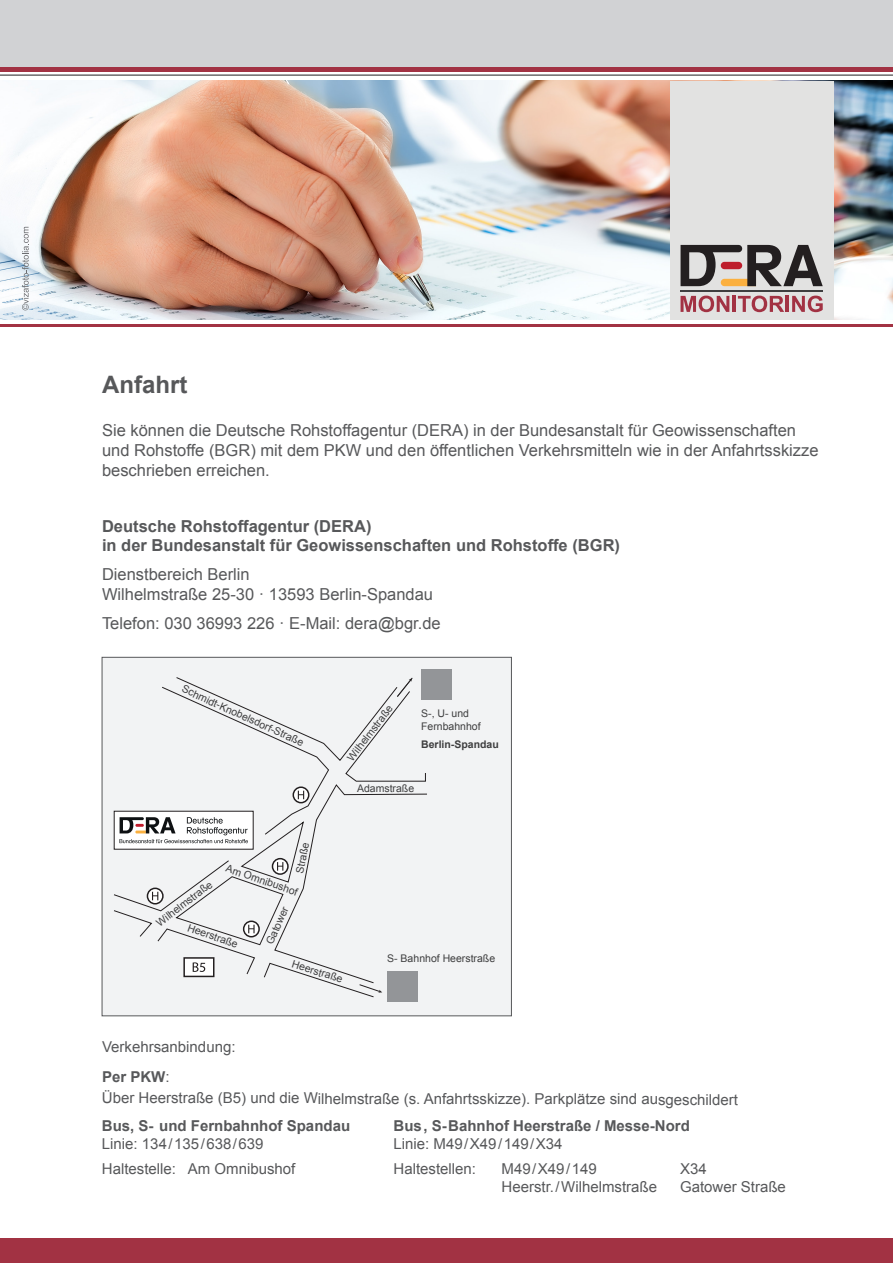
<style>
.page{position:relative;width:893px;height:1263px;background:#fff}
.page>*{position:absolute;margin:0;border:0;box-sizing:border-box;transform-origin:0 0}
.t1{font:700 24px "Arial";color:#57585a}
.t2{font:16.5px/19.8px "Arial";color:#57585a}
.t3{font:700 16.5px/19.8px "Arial";color:#57585a}
.t4{font:15px/25.5px "Arial";color:#57585a}
.t5{font:700 15px "Arial";color:#57585a}
.t6{font:10.5px/12.6px "Arial";color:#3e3e3f}
.t7{font:700 10.5px "Arial";color:#3e3e3f}
.s1{font-weight:700}
</style>
<div class="page">
<div style="left:0;top:1238px;width:893px;height:25px;background:#a23243"></div>
<div style="left:102px;top:657px;width:410px;height:359px;background:#f2f3f4;border:1px solid #57585a"></div>
<div style="left:421px;top:670px;width:30px;height:30px;background:#939598"></div>
<div style="left:387px;top:971px;width:30px;height:30px;background:#939598"></div>
<svg style="left:114px;top:677px;width:313px;height:320px"></svg>
<img style="left:0;top:81px;width:893px;height:238px">
<div style="left:670px;top:81px;width:163px;height:238px;background:#e2e2e1"></div>
<hr style="left:0;top:75px;width:893px;height:1px;background:#231f20">
<div style="left:0;top:0;width:893px;height:71px;background:#d1d2d4"></div>
<hr style="left:0;top:324px;width:893px;height:2px;background:#a23243">
<hr style="left:0;top:67px;width:893px;height:4px;background:#a23243">
<svg style="left:22px;top:227px;width:7px;height:83px"></svg>
<svg style="left:681px;top:245px;width:142px;height:41px"></svg>
<hr style="left:681px;top:290px;width:142px;height:1px;background:#3e3e3f">
<svg style="left:681px;top:296px;width:48px;height:16px"></svg>
<hr style="left:733px;top:296px;width:3px;height:16px;background:#a23243">
<svg style="left:738px;top:296px;width:46px;height:16px"></svg>
<hr style="left:786px;top:296px;width:3px;height:16px;background:#a23243">
<svg style="left:792px;top:296px;width:31px;height:16px"></svg>
<h1 class="t1" style="left:102px;top:368px;width:87px">Anfahrt</h1>
<p class="t2" style="left:102px;top:420px;width:718px">Sie können die Deutsche Rohstoffagentur (DERA) in der Bundesanstalt für Geowissenschaften und Rohstoffe (BGR) mit dem PKW und den öffentlichen Verkehrsmitteln wie in der Anfahrtsskizze beschrieben erreichen.</p>
<p class="t3" style="left:102px;top:516px;width:519px">Deutsche Rohstoffagentur (DERA)<br>in der Bundesanstalt für Geowissenschaften und Rohstoffe (BGR)</p>
<p class="t2" style="left:102px;top:565px;width:333px">Dienstbereich Berlin<br>Wilhelmstraße 25-30 · 13593 Berlin-Spandau</p>
<p class="t2" style="left:102px;top:613px;width:340px">Telefon: 030 36993 226 · E-Mail: dera@bgr.de</p>
<p class="t6" style="left:185px;top:683px;width:134px;rotate:24deg">Schmidt-Knobelsdorf-Straße</p>
<p class="t6" style="left:293px;top:872px;width:33px;rotate:-79deg">Straße</p>
<p class="t6" style="left:228px;top:862px;width:77px;rotate:19deg">Am Omnibushof</p>
<p class="t6" style="left:154px;top:919px;width:69px;rotate:-37deg">Wilhelmstraße</p>
<p class="t6" style="left:264px;top:941px;width:41px;rotate:-66deg">Gatower</p>
<p class="t6" style="left:190px;top:922px;width:54px;rotate:19deg">Heerstraße</p>
<p class="t6" style="left:345px;top:755px;width:69px;rotate:-52deg">Wilhelmstraße</p>
<p class="t6" style="left:421px;top:707px;width:61px">S-, U- und<br>Fernbahnhof</p>
<p class="t7" style="left:421px;top:738px;width:79px">Berlin-Spandau</p>
<p class="t6" style="left:357px;top:782px;width:59px">Adamstraße</p>
<p class="t6" style="left:294px;top:958px;width:54px;rotate:17deg">Heerstraße</p>
<p class="t6" style="left:387px;top:952px;width:109px">S- Bahnhof Heerstraße</p>
<p class="t4" style="left:102px;top:1032px;width:135px;line-height:29.8px">Verkehrsanbindung:<br><span class="s1">Per PKW</span>:</p>
<p class="t4" style="left:102px;top:1086px;width:638px">Über Heerstraße (B5) und die Wilhelmstraße (s. Anfahrtsskizze). Parkplätze sind ausgeschildert</p>
<p class="t5" style="left:102px;top:1115px;width:250px">Bus, S- und Fernbahnhof Spandau</p>
<p class="t4" style="left:102px;top:1131px;width:195px">Linie: 134/135/638/639<br>Haltestelle: Am Omnibushof</p>
<p class="t5" style="left:393px;top:1115px;width:298px">Bus, S-Bahnhof Heerstraße / Messe-Nord</p>
<p class="t4" style="left:393px;top:1131px;width:171px">Linie: M49/X49/149/X34<br>Haltestellen:</p>
<p class="t4" style="left:501px;top:1160px;width:157px;line-height:18px">M49/X49/149<br>Heerstr./Wilhelmstraße</p>
<p class="t4" style="left:680px;top:1160px;width:107px;line-height:18px">X34<br>Gatower Straße</p>
</div>
